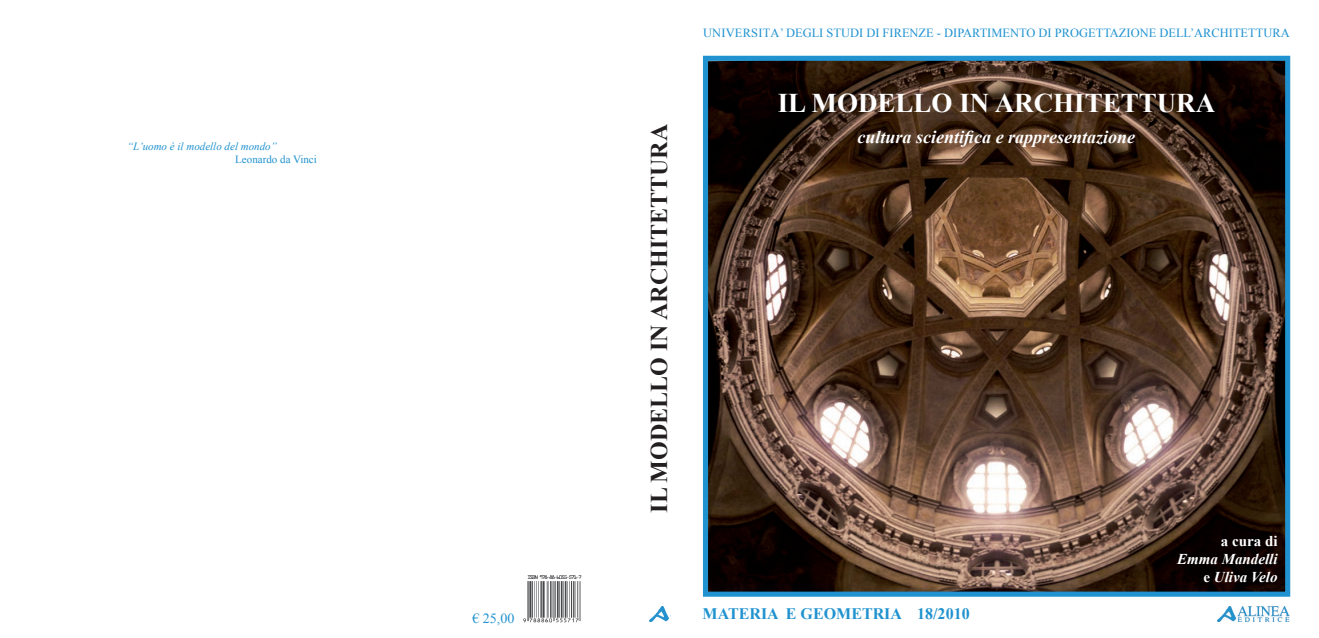
<style>
.page{position:relative;width:1319px;height:638px;background:#fff}
.page>*{position:absolute;margin:0;border:0;box-sizing:border-box;transform-origin:0 0}
.heading_3{font:700 27px "Times New Roman";color:#fff}
.heading_3-2{font:700 24px "Times New Roman";color:#231f20}
.t1{font:italic 700 18px "Times New Roman";color:#fff}
.t2{font:700 16px "Times New Roman";color:#2092cf}
.Pubbl_40__TESTO{font:italic 700 15px "Times New Roman";color:#fff}
.Pubbl_40__TESTO-2{font:700 15px "Times New Roman";color:#fff}
.Pubbl_40__BIBLIO_e_N{font:14px "Times New Roman";color:#2092cf}
.t3{font:12.4px "Times New Roman";color:#1f92d0}
.Pubbl_40__TESTO-3{font:italic 11px "Times New Roman";color:#2092cf}
.Pubbl_40__BIBLIO_e_N-2{font:11px "Times New Roman";color:#2092cf}
.s1{font-style:normal}
</style>
<div class="page">
<img style="left:708px;top:62px;width:575px;height:529px">
<div style="left:702px;top:56px;width:587px;height:541px;border:5px solid #2092cf"></div>
<img style="left:1217px;top:606px;width:72px;height:15px">
<img style="left:649px;top:606px;width:20px;height:16px">
<img style="left:523px;top:575px;width:59px;height:48px">
<p class="Pubbl_40__TESTO-3" style="left:127px;top:139px;width:151px">“L’uomo è il modello del mondo”</p>
<p class="Pubbl_40__BIBLIO_e_N-2" style="left:235px;top:152px;width:83px">Leonardo da Vinci</p>
<p class="Pubbl_40__BIBLIO_e_N" style="left:472px;top:609px;width:43px">€ 25,00</p>
<p class="heading_3-2" style="left:642px;top:513px;width:390px;rotate:-90deg">IL MODELLO IN ARCHITETTURA</p>
<p class="t3" style="left:703px;top:24px;width:588px">UNIVERSITA’ DEGLI STUDI DI FIRENZE - DIPARTIMENTO DI PROGETTAZIONE DELL’ARCHITETTURA</p>
<p class="heading_3" style="left:777px;top:84px;width:439px">IL MODELLO IN ARCHITETTURA</p>
<p class="t1" style="left:857px;top:124px;width:279px">cultura scientifica e rappresentazione</p>
<p class="t2" style="left:702px;top:602px;width:268px">MATERIA E GEOMETRIA 18/2010</p>
<p class="Pubbl_40__TESTO-2" style="left:1220px;top:531px;width:58px">a cura di</p>
<p class="Pubbl_40__TESTO" style="left:1176px;top:549px;width:102px">Emma Mandelli</p>
<p class="Pubbl_40__TESTO" style="left:1203px;top:567px;width:76px"><span class="s1">e</span> Uliva Velo</p>
</div>
